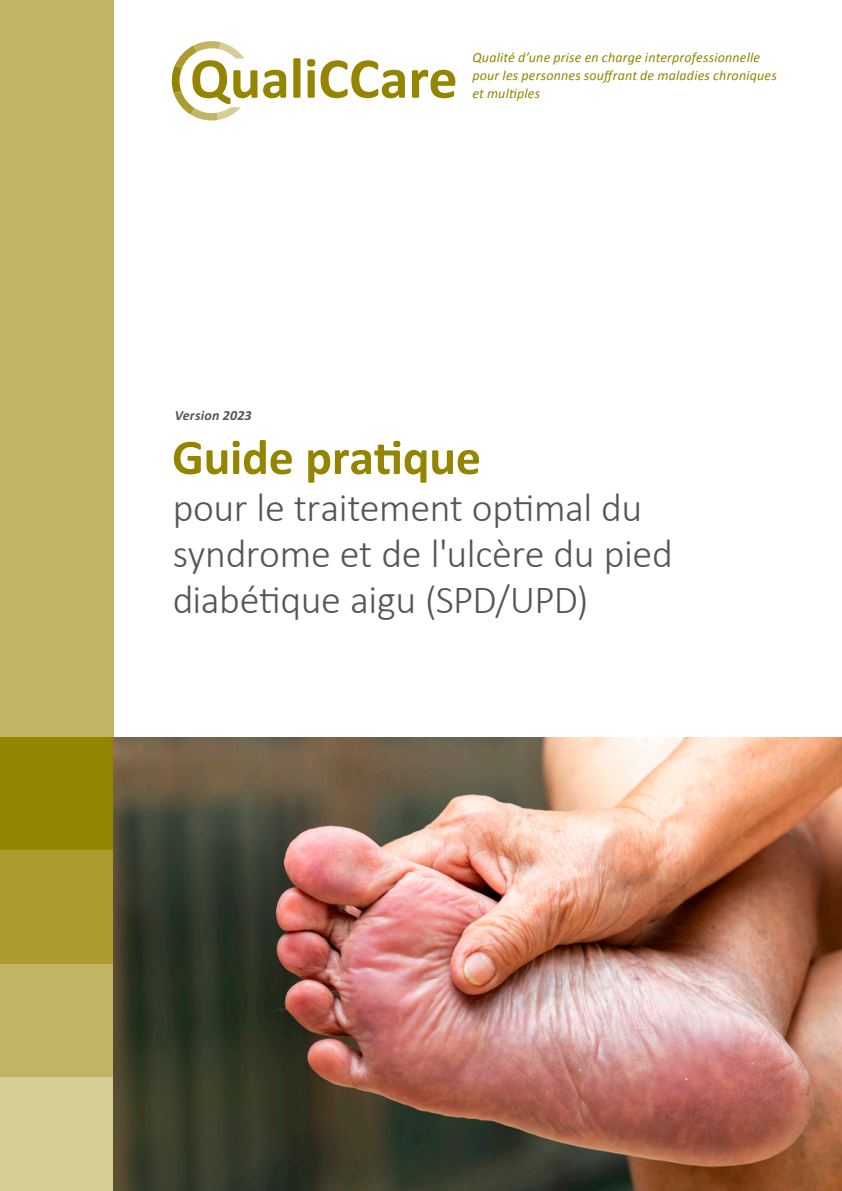
<style>
.page{position:relative;width:842px;height:1191px;background:#fff}
.page>*{position:absolute;margin:0;border:0;box-sizing:border-box;transform-origin:0 0}
.t1{font:700 50px "Calibri";letter-spacing:-.005em;color:#948500}
.t2{font:300 40px/46px "Calibri";letter-spacing:-.01em;color:#555554}
.t3{font:italic 14px/18px "Calibri";letter-spacing:.015em;color:#948500}
.t4{font:italic 700 14px "Calibri";letter-spacing:.015em;color:#555554}
</style>
<div class="page">
<div style="left:0;top:0;width:113px;height:1191px;background:#c1b463"></div>
<div style="left:0;top:737px;width:113px;height:113px;background:#948500"></div>
<div style="left:0;top:850px;width:113px;height:114px;background:#ac9c2e"></div>
<div style="left:0;top:1077px;width:113px;height:114px;background:#d7cd96"></div>
<svg style="left:263px;top:70px;width:23px;height:28px"></svg>
<svg style="left:293px;top:58px;width:7px;height:40px"></svg>
<svg style="left:307px;top:59px;width:98px;height:39px"></svg>
<svg style="left:412px;top:70px;width:43px;height:28px"></svg>
<svg style="left:172px;top:41px;width:85px;height:79px"></svg>
<img style="left:113px;top:737px;width:729px;height:454px">
<p class="t4" style="left:175px;top:405px;width:79px">Version 2023</p>
<p class="t3" style="left:472px;top:48px;width:289px">Qualité d’une prise en charge interprofessionnelle</p>
<p class="t3" style="left:472px;top:66px;width:306px">pour les personnes souffrant de maladies chroniques et multiples</p>
<h1 class="t1" style="left:172px;top:422px;width:310px">Guide pratique</h1>
<h2 class="t2" style="left:172px;top:484px;width:502px">pour le traitement optimal du syndrome et de l'ulcère du pied diabétique aigu (SPD/UPD)</h2>
</div>
